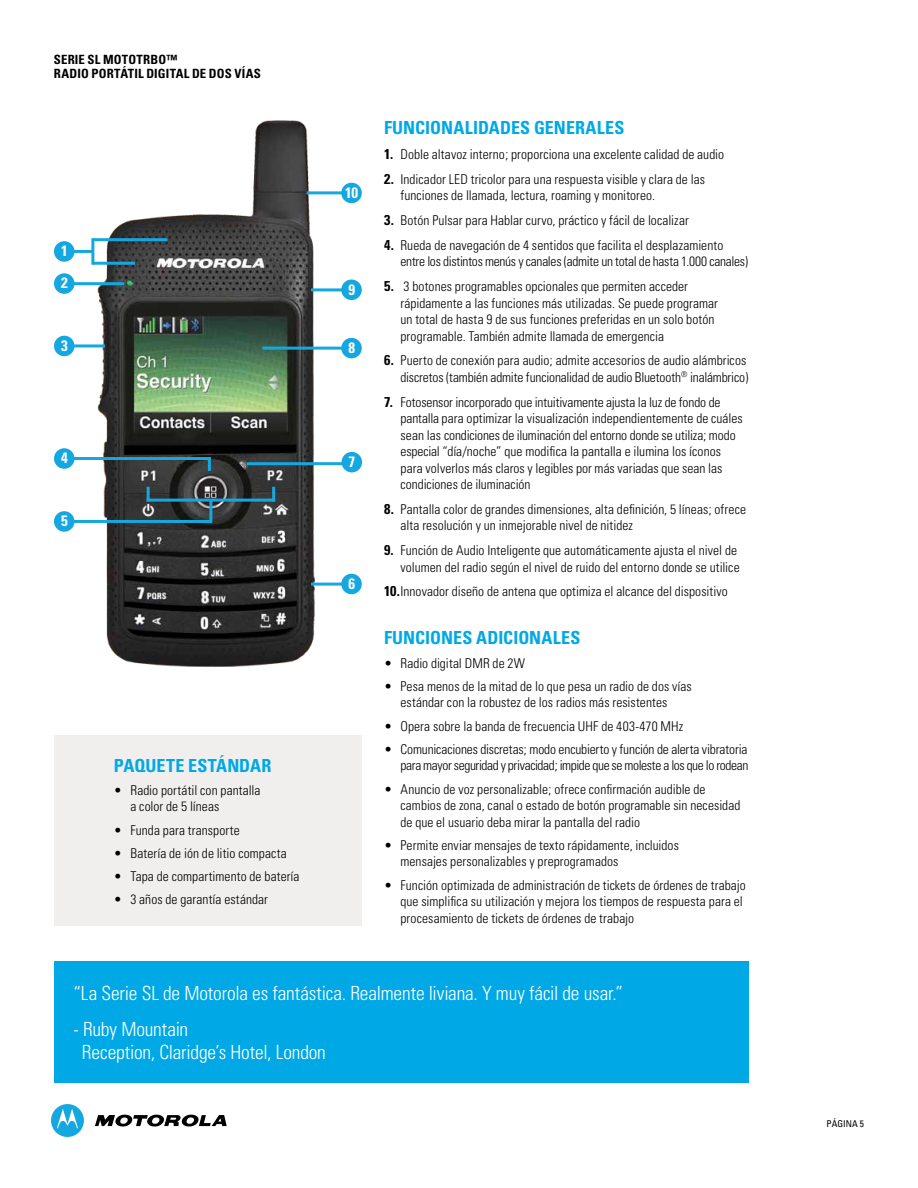
<style>
.page{position:relative;width:918px;height:1188px;background:#fff}
.page>*{position:absolute;margin:0;border:0;box-sizing:border-box;transform-origin:0 0}
.t1{font:300 condensed 19.5px/22.5px "Univers";letter-spacing:-.01em;color:#fff}
.t2{font:700 condensed 18px "Univers";letter-spacing:.005em;color:#00a9e5}
.t3{font:700 condensed 15px "Univers";color:#fff}
.t4{font:300 condensed 13.5px/16.5px "Univers";letter-spacing:.005em;color:#000}
.t5{font:300 condensed 13.5px/16.5px "Univers";letter-spacing:-.02em;color:#000;text-align:right}
.t6{font:700 condensed 12.75px/14.2px "Univers";letter-spacing:.01em;color:#000}
.t7{font:condensed 9.3px "Univers";color:#000}
.s1{font-weight:700;font-size:14.25px}
</style>
<div class="page">
<svg style="left:95px;top:1115px;width:132px;height:12px"></svg>
<svg style="left:51px;top:1104px;width:33px;height:33px"></svg>
<div style="left:54px;top:961px;width:695px;height:121px;background:#00a9e5"></div>
<div style="left:54px;top:736px;width:308px;height:190px;background:#f1efee"></div>
<img style="left:98px;top:120px;width:220px;height:547px">
<div style="left:54px;top:241px;width:21px;height:21px;background:#15a8e0;border-radius:50%"></div>
<div style="left:341px;top:183px;width:21px;height:20px;background:#15a8e0;border-radius:50%"></div>
<div style="left:54px;top:273px;width:21px;height:21px;background:#15a8e0;border-radius:50%"></div>
<div style="left:54px;top:336px;width:21px;height:20px;background:#15a8e0;border-radius:50%"></div>
<div style="left:54px;top:448px;width:21px;height:21px;background:#15a8e0;border-radius:50%"></div>
<div style="left:54px;top:511px;width:21px;height:21px;background:#15a8e0;border-radius:50%"></div>
<div style="left:341px;top:280px;width:21px;height:20px;background:#15a8e0;border-radius:50%"></div>
<div style="left:341px;top:338px;width:21px;height:20px;background:#15a8e0;border-radius:50%"></div>
<div style="left:342px;top:452px;width:20px;height:20px;background:#15a8e0;border-radius:50%"></div>
<div style="left:341px;top:574px;width:21px;height:20px;background:#15a8e0;border-radius:50%"></div>
<hr style="left:70px;top:250px;width:23px;height:3px;background:#15a8e0">
<hr style="left:70px;top:282px;width:54px;height:3px;background:#15a8e0">
<hr style="left:93px;top:262px;width:42px;height:3px;background:#15a8e0">
<hr style="left:93px;top:238px;width:74px;height:3px;background:#15a8e0">
<hr style="left:91px;top:238px;width:3px;height:27px;background:#15a8e0">
<hr style="left:307px;top:191px;width:38px;height:3px;background:#15a8e0">
<hr style="left:71px;top:344px;width:34px;height:3px;background:#15a8e0">
<hr style="left:74px;top:457px;width:137px;height:3px;background:#15a8e0">
<hr style="left:272px;top:487px;width:3px;height:15px;background:#15a8e0">
<hr style="left:147px;top:487px;width:3px;height:15px;background:#15a8e0">
<hr style="left:147px;top:499px;width:128px;height:3px;background:#15a8e0">
<hr style="left:208px;top:457px;width:3px;height:14px;background:#15a8e0">
<hr style="left:74px;top:520px;width:137px;height:3px;background:#15a8e0">
<hr style="left:209px;top:500px;width:3px;height:23px;background:#15a8e0">
<hr style="left:311px;top:288px;width:35px;height:3px;background:#15a8e0">
<hr style="left:262px;top:347px;width:83px;height:3px;background:#15a8e0">
<hr style="left:247px;top:462px;width:98px;height:3px;background:#15a8e0">
<hr style="left:311px;top:583px;width:34px;height:3px;background:#15a8e0">
<p class="t6" style="left:54px;top:52px;width:208px">SERIE SL MOTOTRBO™<br>RADIO PORTÁTIL DIGITAL DE DOS VÍAS</p>
<p class="t3" style="left:61px;top:242px;width:8px">1</p>
<p class="t3" style="left:61px;top:274px;width:8px">2</p>
<p class="t3" style="left:61px;top:336px;width:8px">3</p>
<p class="t3" style="left:61px;top:449px;width:8px">4</p>
<p class="t3" style="left:61px;top:512px;width:8px">5</p>
<h2 class="t2" style="left:114px;top:754px;width:159px">PAQUETE ESTÁNDAR</h2>
<p class="t4" style="left:130px;top:782px;width:132px;text-indent:-16px">• Radio portátil con pantalla a color de 5 líneas</p>
<p class="t4" style="left:114px;top:822px;width:127px">• Funda para transporte</p>
<p class="t4" style="left:114px;top:845px;width:174px">• Batería de ión de litio compacta</p>
<p class="t4" style="left:114px;top:868px;width:187px">• Tapa de compartimento de batería</p>
<p class="t4" style="left:114px;top:891px;width:156px">• 3 años de garantía estándar</p>
<p class="t3" style="left:345px;top:183px;width:14px">10</p>
<p class="t3" style="left:348px;top:280px;width:8px">9</p>
<p class="t3" style="left:348px;top:338px;width:8px">8</p>
<p class="t3" style="left:349px;top:453px;width:8px">7</p>
<p class="t3" style="left:348px;top:574px;width:8px">6</p>
<h2 class="t2" style="left:384px;top:117px;width:242px">FUNCIONALIDADES GENERALES</h2>
<p class="t4" style="left:384px;top:146px;width:342px"><span class="s1">1.</span> Doble altavoz interno; proporciona una excelente calidad de audio</p>
<p class="t4" style="left:401px;top:171px;width:306px;text-indent:-17px"><span class="s1">2.</span> Indicador LED tricolor para una respuesta visible y clara de las funciones de llamada, lectura, roaming y monitoreo.</p>
<p class="t4" style="left:384px;top:212px;width:306px"><span class="s1">3.</span> Botón Pulsar para Hablar curvo, práctico y fácil de localizar</p>
<p class="t4" style="left:401px;top:237px;width:349px;text-indent:-17px"><span class="s1">4.</span> Rueda de navegación de 4 sentidos que facilita el desplazamiento entre los distintos menús y canales (admite un total de hasta 1.000 canales)</p>
<p class="t4" style="left:401px;top:278px;width:319px;text-indent:-17px"><span class="s1">5.</span> 3 botones programables opcionales que permiten acceder rápidamente a las funciones más utilizadas. Se puede programar un total de hasta 9 de sus funciones preferidas en un solo botón programable. También admite llamada de emergencia</p>
<p class="t4" style="left:384px;top:352px;width:366px;text-align:right"><span class="s1">6.</span> Puerto de conexión para audio; admite accesorios de audio alámbricos discretos (también admite funcionalidad de audio Bluetooth<sup>®</sup> inalámbrico)</p>
<p class="t4" style="left:401px;top:394px;width:344px;text-indent:-17px"><span class="s1">7.</span> Fotosensor incorporado que intuitivamente ajusta la luz de fondo de pantalla para optimizar la visualización independientemente de cuáles sean las condiciones de iluminación del entorno donde se utiliza; modo especial “día/noche” que modifica la pantalla e ilumina los íconos para volverlos más claros y legibles por más variadas que sean las condiciones de iluminación</p>
<p class="t4" style="left:401px;top:501px;width:347px;text-indent:-17px"><span class="s1">8.</span> Pantalla color de grandes dimensiones, alta definición, 5 líneas; ofrece alta resolución y un inmejorable nivel de nitidez</p>
<p class="t4" style="left:384px;top:542px;width:357px;text-align:right"><span class="s1">9.</span> Función de Audio Inteligente que automáticamente ajusta el nivel de volumen del radio según el nivel de ruido del entorno donde se utilice</p>
<p class="t4" style="left:384px;top:583px;width:345px"><span class="s1">10.</span>Innovador diseño de antena que optimiza el alcance del dispositivo</p>
<h2 class="t2" style="left:384px;top:627px;width:198px">FUNCIONES ADICIONALES</h2>
<p class="t4" style="left:384px;top:655px;width:143px">• Radio digital DMR de 2W</p>
<p class="t4" style="left:384px;top:678px;width:309px;text-align:center">• Pesa menos de la mitad de lo que pesa un radio de dos vías estándar con la robustez de los radios más resistentes</p>
<p class="t4" style="left:384px;top:718px;width:301px">• Opera sobre la banda de frecuencia UHF de 403-470 MHz</p>
<p class="t5" style="left:384px;top:741px;width:366px">• Comunicaciones discretas; modo encubierto y función de alerta vibratoria para mayor seguridad y privacidad; impide que se moleste a los que lo rodean</p>
<p class="t4" style="left:400px;top:781px;width:341px;text-indent:-16px">• Anuncio de voz personalizable; ofrece confirmación audible de cambios de zona, canal o estado de botón programable sin necesidad de que el usuario deba mirar la pantalla del radio</p>
<p class="t4" style="left:400px;top:837px;width:280px;text-indent:-16px">• Permite enviar mensajes de texto rápidamente, incluidos mensajes personalizables y preprogramados</p>
<p class="t4" style="left:400px;top:877px;width:347px;text-indent:-16px">• Función optimizada de administración de tickets de órdenes de trabajo que simplifica su utilización y mejora los tiempos de respuesta para el procesamiento de tickets de órdenes de trabajo</p>
<h1 class="t1" style="left:74px;top:982px;width:551px">“La Serie SL de Motorola es fantástica. Realmente liviana. Y muy fácil de usar.”</h1>
<h1 class="t1" style="left:82px;top:1018px;width:246px;text-indent:-8px">- Ruby Mountain<br>Reception, Claridge’s Hotel, London</h1>
<p class="t7" style="left:827px;top:1117px;width:39px">PÁGINA 5</p>
</div>
